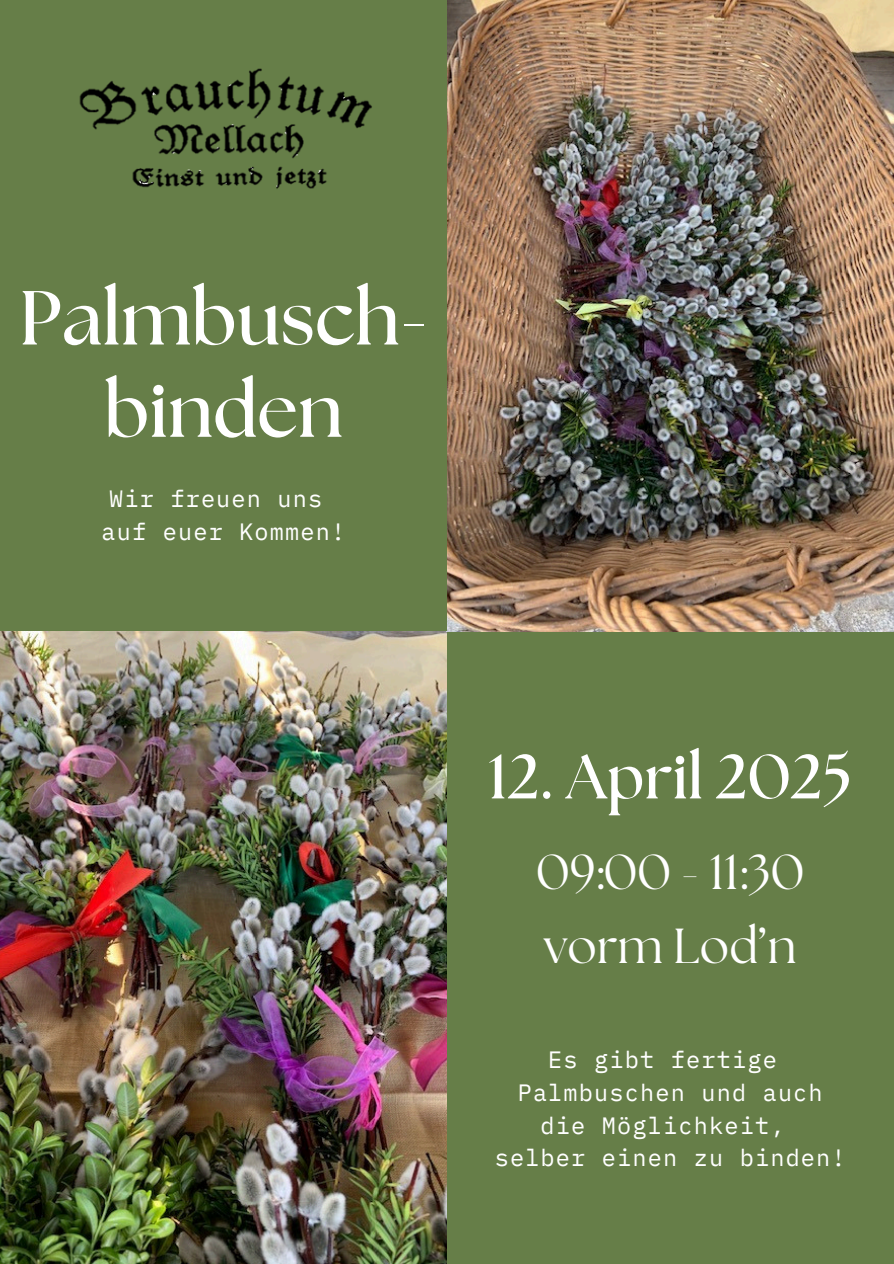
<style>
.page{position:relative;width:894px;height:1264px;background:#fff}
.page>*{position:absolute;margin:0;border:0;box-sizing:border-box;transform-origin:0 0}
.t1{font:700 76.35px/92.2px "The Seasons";color:#fff;text-align:center}
.t2{font:700 62.55px "The Seasons";color:#fff}
.t3{font:49.05px "The Seasons";color:#fff}
.t4{font:23.55px "IBM Plex Mono";letter-spacing:.05em;color:#fff}
</style>
<div class="page">
<img style="left:0;top:631px;width:446px;height:632px">
<img style="left:446px;top:0;width:447px;height:631px">
<div style="left:0;top:0;width:446px;height:631px;background:#667e48"></div>
<div style="left:446px;top:631px;width:447px;height:632px;background:#667e48"></div>
<img style="left:79px;top:68px;width:293px;height:121px">
<p class="t1" style="left:19px;top:275px;width:410px">Palmbusch&shy;binden</p>
<p class="t4" style="left:109px;top:483px;width:215px">Wir freuen uns</p>
<p class="t4" style="left:101px;top:516px;width:245px">auf euer Kommen!</p>
<p class="t2" style="left:487px;top:748px;width:366px">12. April 2025</p>
<p class="t3" style="left:536px;top:849px;width:269px">09:00 - 11:30</p>
<p class="t3" style="left:544px;top:923px;width:254px">vorm Lod’n</p>
<p class="t4" style="left:548px;top:1044px;width:230px">Es gibt fertige</p>
<p class="t4" style="left:517px;top:1076px;width:306px">Palmbuschen und auch</p>
<h2 class="t4" style="left:540px;top:1109px;width:245px">die Möglichkeit,</h2>
<h3 class="t4" style="left:494px;top:1142px;width:352px">selber einen zu binden!</h3>
</div>
